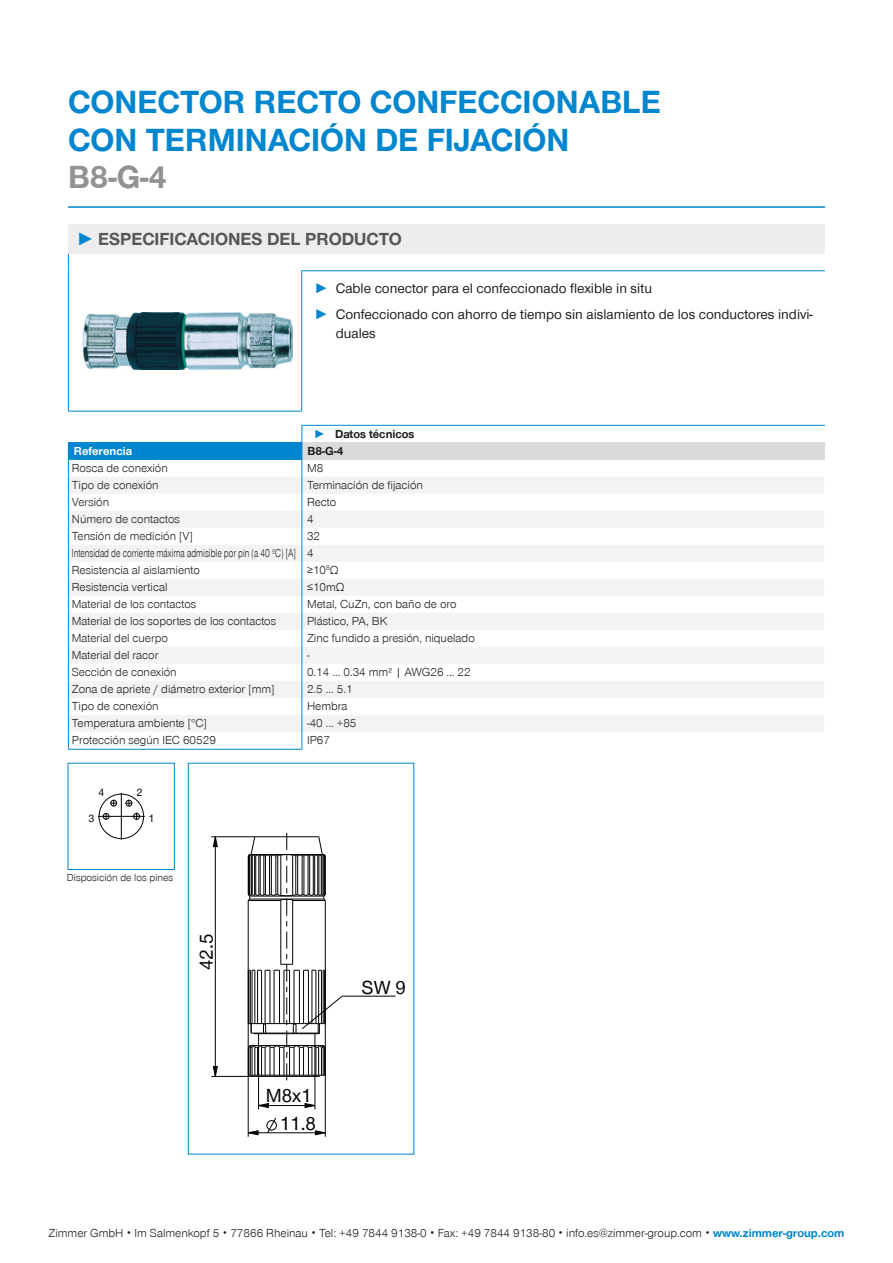
<style>
.page{position:relative;width:893px;height:1263px;background:#fff}
.page>*{position:absolute;margin:0;border:0;box-sizing:border-box;transform-origin:0 0}
.t1{font:700 33px/37.5px "Zimmer Group Sans Global";color:#0086ce}
.t2{font:700 33px "Zimmer Group Sans Global";color:#939292}
.t3{font:19.5px/28.7px "Zimmer Group Sans Global";color:#020203;text-align:right}
.t4{font:700 18px "Zimmer Group Sans Global";color:#575756}
.t5{font:14.25px/25.5px "Zimmer Group Sans Global";color:#1d1d1b}
.t6{font:300 12px/17px "Zimmer Group Sans Global";color:#1d1d1b}
.t7{font:700 12px "Zimmer Group Sans Global";color:#1d1d1b}
.t8{font:700 12px "Zimmer Group Sans Global";color:#fff}
.t9{font:11.1px "Zimmer Group Sans Global";color:#020203}
.t10{font:300 10.5px "Zimmer Group Sans Global";color:#1d1d1b}
.s1{font-family:"Zimmer Group Sans";color:#0086ce}
.s2{font-family:"Zimmer Group Sans";font-weight:700;color:#0086ce}
.s3{color:#0086ce}
.s4{font-weight:700;color:#0086ce}
</style>
<div class="page">
<hr style="left:68px;top:206px;width:757px;height:2px;background:#0086ce">
<svg style="left:188px;top:762px;width:227px;height:393px"></svg>
<svg style="left:67px;top:762px;width:108px;height:108px"></svg>
<div style="left:68px;top:224px;width:757px;height:30px;background:#ededed"></div>
<hr style="left:68px;top:271px;width:1px;height:140px;background:#0086ce">
<hr style="left:301px;top:271px;width:1px;height:140px;background:#0086ce">
<hr style="left:68px;top:411px;width:234px;height:1px;background:#0086ce">
<hr style="left:301px;top:270px;width:524px;height:1px;background:#0086ce">
<svg style="left:68px;top:254px;width:1px;height:17px"></svg>
<img style="left:83px;top:312px;width:209px;height:58px">
<div style="left:68px;top:442px;width:234px;height:17px;background:#0086ce"></div>
<div style="left:302px;top:442px;width:522px;height:17px;background:#dadada"></div>
<svg style="left:69px;top:477px;width:755px;height:255px;fill:#f3f3f3"></svg>
<hr style="left:68px;top:749px;width:234px;height:1px;background:#0086ce">
<hr style="left:68px;top:459px;width:234px;height:1px;background:#0086ce">
<svg style="left:68px;top:460px;width:1px;height:289px"></svg>
<hr style="left:302px;top:425px;width:523px;height:1px;background:#0086ce">
<svg style="left:302px;top:426px;width:1px;height:323px"></svg>
<h1 class="t1" style="left:68px;top:83px;width:594px">CONECTOR RECTO CONFECCIONABLE<br>CON TERMINACIÓN DE FIJACIÓN</h1>
<h1 class="t2" style="left:68px;top:158px;width:100px">B8-G-4</h1>
<h3 class="t4" style="left:77px;top:228px;width:327px"><span class="s1">►</span> ESPECIFICACIONES DEL PRODUCTO</h3>
<p class="t5" style="left:314px;top:275px;width:500px"><span class="s2">►</span> Cable conector para el confeccionado flexible in situ<br><span class="s2">►</span> Confeccionado con ahorro de tiempo sin aislamiento de los conductores indivi-</p>
<p class="t5" style="left:336px;top:320px;width:42px">duales</p>
<p class="t7" style="left:314px;top:427px;width:102px"><span class="s3">►</span> Datos técnicos</p>
<p class="t8" style="left:74px;top:444px;width:60px">Referencia</p>
<p class="t7" style="left:307px;top:444px;width:37px">B8-G-4</p>
<p class="t6" style="left:72px;top:460px;width:98px">Rosca de conexión</p>
<p class="t6" style="left:307px;top:460px;width:18px">M8</p>
<p class="t6" style="left:72px;top:477px;width:88px">Tipo de conexión</p>
<p class="t6" style="left:307px;top:477px;width:117px">Terminación de fijación</p>
<p class="t6" style="left:72px;top:494px;width:39px">Versión</p>
<p class="t6" style="left:307px;top:494px;width:31px">Recto</p>
<p class="t6" style="left:72px;top:511px;width:110px">Número de contactos</p>
<p class="t6" style="left:307px;top:511px;width:8px">4</p>
<p class="t6" style="left:72px;top:528px;width:123px">Tensión de medición [V]</p>
<p class="t6" style="left:72px;top:528px;width:250px;text-indent:235px">32<br>Intensidad de corriente máxima admisible por pin (a 40 ºC) [A] 4<br>Resistencia al aislamiento</p>
<p class="t6" style="left:307px;top:562px;width:33px">≥10<sup>8</sup>Ω</p>
<p class="t6" style="left:72px;top:579px;width:97px">Resistencia vertical</p>
<p class="t6" style="left:307px;top:579px;width:39px">≤10mΩ</p>
<p class="t6" style="left:72px;top:596px;width:126px">Material de los contactos</p>
<p class="t6" style="left:307px;top:596px;width:151px">Metal, CuZn, con baño de oro</p>
<p class="t6" style="left:72px;top:613px;width:206px">Material de los soportes de los contactos</p>
<p class="t6" style="left:307px;top:613px;width:82px">Plástico, PA, BK</p>
<p class="t6" style="left:72px;top:630px;width:98px">Material del cuerpo</p>
<p class="t6" style="left:307px;top:630px;width:169px">Zinc fundido a presión, niquelado</p>
<p class="t6" style="left:72px;top:647px;width:88px">Material del racor</p>
<p class="t6" style="left:307px;top:647px;width:4px">-</p>
<p class="t6" style="left:72px;top:664px;width:106px">Sección de conexión</p>
<p class="t6" style="left:307px;top:664px;width:165px">0.14 … 0.34 mm² | AWG26 … 22</p>
<p class="t6" style="left:72px;top:681px;width:204px">Zona de apriete / diámetro exterior [mm]</p>
<p class="t6" style="left:307px;top:681px;width:47px">2.5 … 5.1</p>
<p class="t6" style="left:72px;top:698px;width:88px">Tipo de conexión</p>
<p class="t6" style="left:307px;top:698px;width:42px">Hembra</p>
<p class="t6" style="left:72px;top:715px;width:137px">Temperatura ambiente [°C]</p>
<p class="t6" style="left:307px;top:715px;width:51px">-40 ... +85</p>
<p class="t6" style="left:72px;top:732px;width:146px">Protección según IEC 60529</p>
<p class="t6" style="left:307px;top:732px;width:25px">IP67</p>
<p class="t9" style="left:98px;top:785px;width:7px">4</p>
<p class="t9" style="left:89px;top:811px;width:7px">3</p>
<p class="t9" style="left:137px;top:786px;width:7px">2</p>
<p class="t9" style="left:148px;top:812px;width:7px">1</p>
<p class="t10" style="left:67px;top:871px;width:108px">Disposición de los pines</p>
<h2 class="t3" style="left:192px;top:970px;width:38px;rotate:-90deg">42.5</h2>
<h2 class="t3" style="left:266px;top:1080px;width:52px">M8x1<br>11.8</h2>
<h2 class="t3" style="left:362px;top:973px;width:45px">SW 9</h2>
<p class="t6" style="left:49px;top:1224px;width:797px">Zimmer GmbH ۰ Im Salmenkopf 5 ۰ 77866 Rheinau ۰ Tel: +49 7844 9138-0 ۰ Fax: +49 7844 9138-80 ۰ info.es@zimmer-group.com ۰ <span class="s4">www.zimmer-group.com</span></p>
</div>
